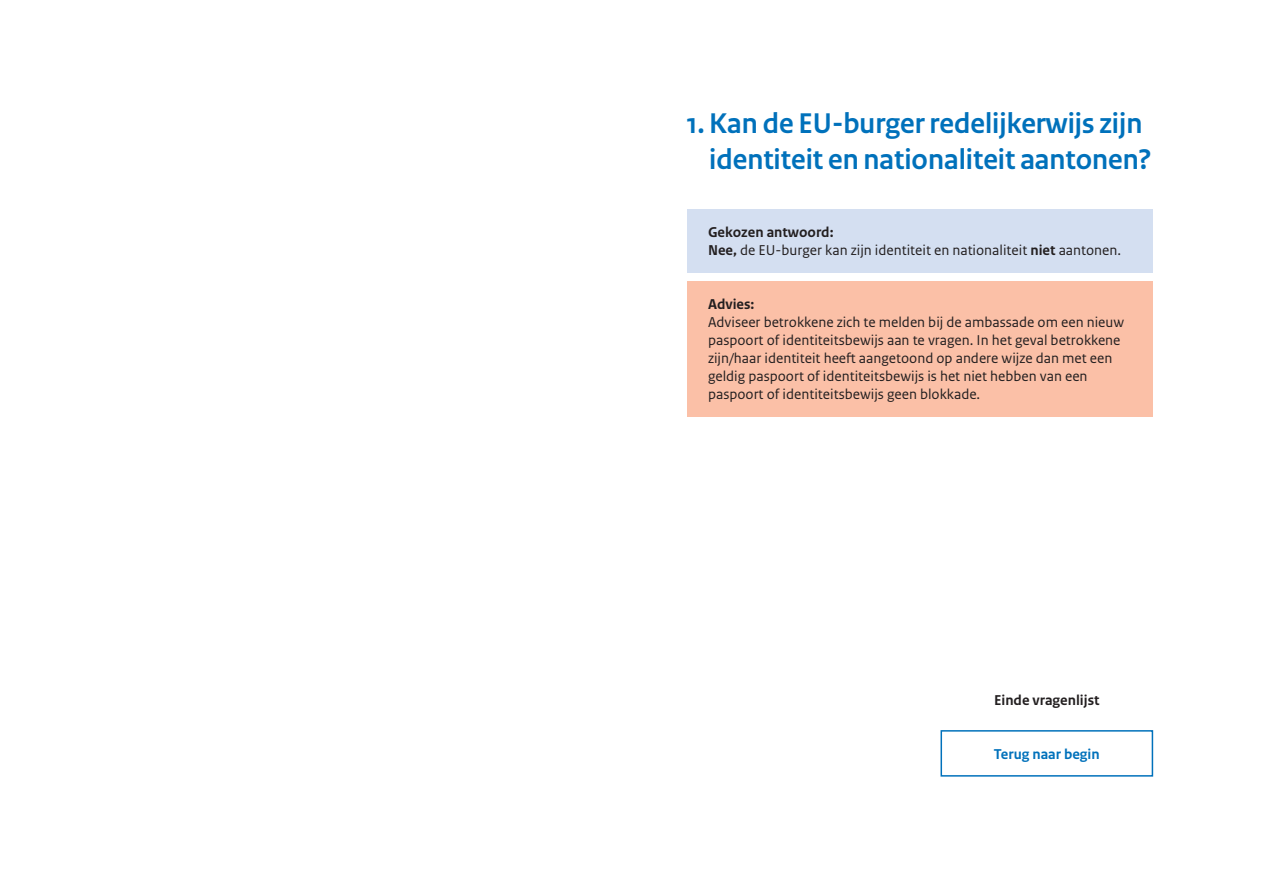
<style>
.page{position:relative;width:1263px;height:893px;background:#fff}
.page>*{position:absolute;margin:0;border:0;box-sizing:border-box;transform-origin:0 0}
.H2_-_Kop{font:700 30px/36px "Rijksoverheid Sans Heading";color:#0071bb;text-align:right}
.P_-_broodtekst{font:15px/18px "Rijksoverheid Sans Text";color:#231f20}
.H3_-_kopje{font:700 15px "Rijksoverheid Sans Text";color:#231f20}
.P_-_knoptekst{font:700 15px "Rijksoverheid Sans Text";color:#231f20}
.t1{font:700 15px "Rijksoverheid Sans Text";color:#0071bb}
.s1{font-weight:700}
</style>
<div class="page">
<div style="left:687px;top:210px;width:465px;height:63px;background:#d4dff1"></div>
<div style="left:687px;top:282px;width:465px;height:135px;background:#fbc0a7"></div>
<div style="left:940px;top:730px;width:213px;height:47px;border:2px solid #0071bb"></div>
<h2 class="H2_-_Kop" style="left:687px;top:106px;width:466px">1. Kan de EU-burger redelijkerwijs zijn identiteit en nationaliteit aantonen?</h2>
<h3 class="H3_-_kopje" style="left:708px;top:223px;width:127px">Gekozen antwoord:</h3>
<p class="P_-_broodtekst" style="left:708px;top:241px;width:415px"><span class="s1">Nee,</span> de EU-burger kan zijn identiteit en nationaliteit <span class="s1">niet</span> aantonen.</p>
<h3 class="H3_-_kopje" style="left:708px;top:295px;width:48px">Advies:</h3>
<p class="P_-_broodtekst" style="left:708px;top:313px;width:418px">Adviseer betrokkene zich te melden bij de ambassade om een nieuw paspoort of identiteitsbewijs aan te vragen. In het geval betrokkene zijn/haar identiteit heeft aangetoond op andere wijze dan met een geldig paspoort of identiteitsbewijs is het niet hebben van een paspoort of identiteitsbewijs geen blokkade.</p>
<p class="P_-_knoptekst" style="left:994px;top:691px;width:107px">Einde vragenlijst</p>
<p class="t1" style="left:994px;top:745px;width:107px">Terug naar begin</p>
</div>
